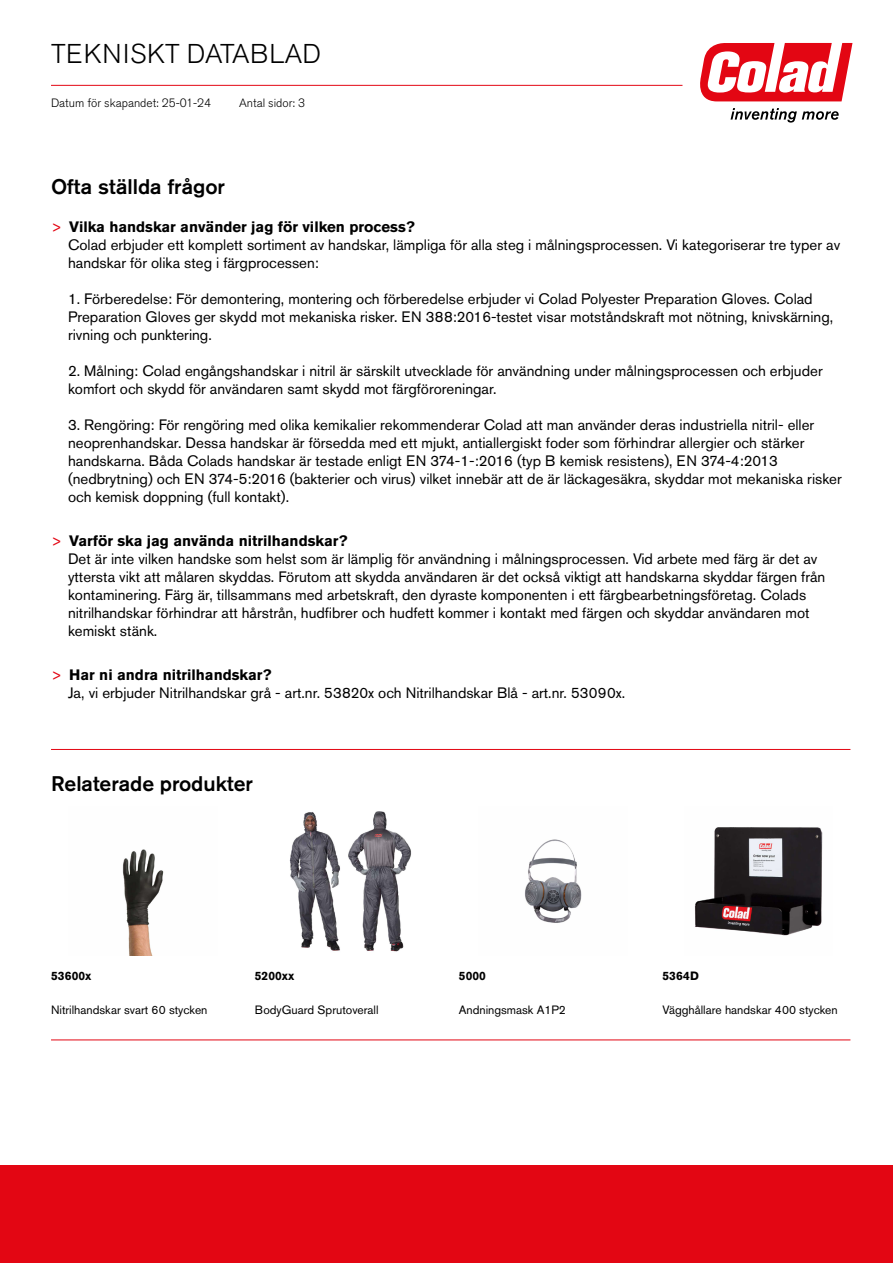
<style>
.page{position:relative;width:893px;height:1263px;background:#fff}
.page>*{position:absolute;margin:0;border:0;box-sizing:border-box;transform-origin:0 0}
.t1{font:300 27px "Akzidenz Grotesk Pro";letter-spacing:.01em;color:#000}
.t2{font:500 21px "Akzidenz Grotesk Pro";color:#000}
.t3{font:15px/18px "Akzidenz Grotesk Pro";color:#000}
.t4{font:12px "Akzidenz Grotesk Pro";color:#000}
.t5{font:300 12px "Akzidenz Grotesk Pro";color:#000}
.t6{font:700 12px "Akzidenz Grotesk Pro";color:#000}
.s1{color:#e30613}
.s2{font-weight:700}
</style>
<div class="page">
<svg style="left:700px;top:43px;width:152px;height:58px"></svg>
<svg style="left:731px;top:108px;width:108px;height:15px"></svg>
<hr style="left:51px;top:85px;width:631px;height:1px;background:#e30613">
<div style="left:0;top:1165px;width:893px;height:98px;background:#e30613"></div>
<hr style="left:51px;top:749px;width:799px;height:1px;background:#e30613">
<img style="left:122px;top:849px;width:42px;height:106px">
<img style="left:289px;top:811px;width:123px;height:141px">
<img style="left:525px;top:839px;width:57px;height:84px">
<img style="left:694px;top:827px;width:129px;height:109px">
<hr style="left:51px;top:1040px;width:799px;height:1px;background:#e30613">
<h1 class="t1" style="left:51px;top:36px;width:271px">TEKNISKT DATABLAD</h1>
<p class="t5" style="left:239px;top:95px;width:67px">Antal sidor: 3</p>
<p class="t5" style="left:51px;top:95px;width:162px">Datum för skapandet: 25-01-24</p>
<h2 class="t2" style="left:51px;top:173px;width:176px">Ofta ställda frågor</h2>
<p class="t3" style="left:68px;top:218px;width:774px;text-indent:-17px"><span class="s1">&gt;</span> <span class="s2">Vilka handskar använder jag för vilken process?<br></span>Colad erbjuder ett komplett sortiment av handskar, lämpliga för alla steg i målningsprocessen. Vi kategoriserar tre typer av handskar för olika steg i färgprocessen:</p>
<p class="t3" style="left:68px;top:290px;width:767px">1. Förberedelse: För demontering, montering och förberedelse erbjuder vi Colad Polyester Preparation Gloves. Colad<br>Preparation Gloves ger skydd mot mekaniska risker. EN 388:2016-testet visar motståndskraft mot nötning, knivskärning, rivning och punktering.</p>
<p class="t3" style="left:68px;top:362px;width:756px">2. Målning: Colad engångshandskar i nitril är särskilt utvecklade för användning under målningsprocessen och erbjuder komfort och skydd för användaren samt skydd mot färgföroreningar.</p>
<p class="t3" style="left:68px;top:416px;width:775px">3. Rengöring: För rengöring med olika kemikalier rekommenderar Colad att man använder deras industriella nitril- eller neoprenhandskar. Dessa handskar är försedda med ett mjukt, antiallergiskt foder som förhindrar allergier och stärker handskarna. Båda Colads handskar är testade enligt EN 374-1-:2016 (typ B kemisk resistens), EN 374-4:2013 (nedbrytning) och EN 374-5:2016 (bakterier och virus) vilket innebär att de är läckagesäkra, skyddar mot mekaniska risker och kemisk doppning (full kontakt).</p>
<p class="t3" style="left:68px;top:532px;width:759px;text-indent:-17px"><span class="s1">&gt;</span> <span class="s2">Varför ska jag använda nitrilhandskar?<br></span>Det är inte vilken handske som helst som är lämplig för användning i målningsprocessen. Vid arbete med färg är det av yttersta vikt att målaren skyddas. Förutom att skydda användaren är det också viktigt att handskarna skyddar färgen från kontaminering. Färg är, tillsammans med arbetskraft, den dyraste komponenten i ett färgbearbetningsföretag. Colads nitrilhandskar förhindrar att hårstrån, hudfibrer och hudfett kommer i kontakt med färgen och skyddar användaren mot kemiskt stänk.</p>
<p class="t3" style="left:68px;top:665px;width:559px;text-indent:-17px"><span class="s1">&gt;</span> <span class="s2">Har ni andra nitrilhandskar?<br></span>Ja, vi erbjuder Nitrilhandskar grå - art.nr. 53820x och Nitrilhandskar Blå - art.nr. 53090x.</p>
<h2 class="t2" style="left:51px;top:770px;width:203px">Relaterade produkter</h2>
<p class="t6" style="left:51px;top:968px;width:42px">53600x</p>
<p class="t6" style="left:255px;top:968px;width:41px">5200xx</p>
<p class="t6" style="left:459px;top:968px;width:29px">5000</p>
<p class="t6" style="left:663px;top:968px;width:38px">5364D</p>
<p class="t4" style="left:51px;top:1002px;width:158px">Nitrilhandskar svart 60 stycken</p>
<p class="t4" style="left:255px;top:1002px;width:125px">BodyGuard Sprutoverall</p>
<p class="t4" style="left:459px;top:1002px;width:109px">Andningsmask A1P2</p>
<p class="t4" style="left:663px;top:1002px;width:177px">Vägghållare handskar 400 stycken</p>
</div>
